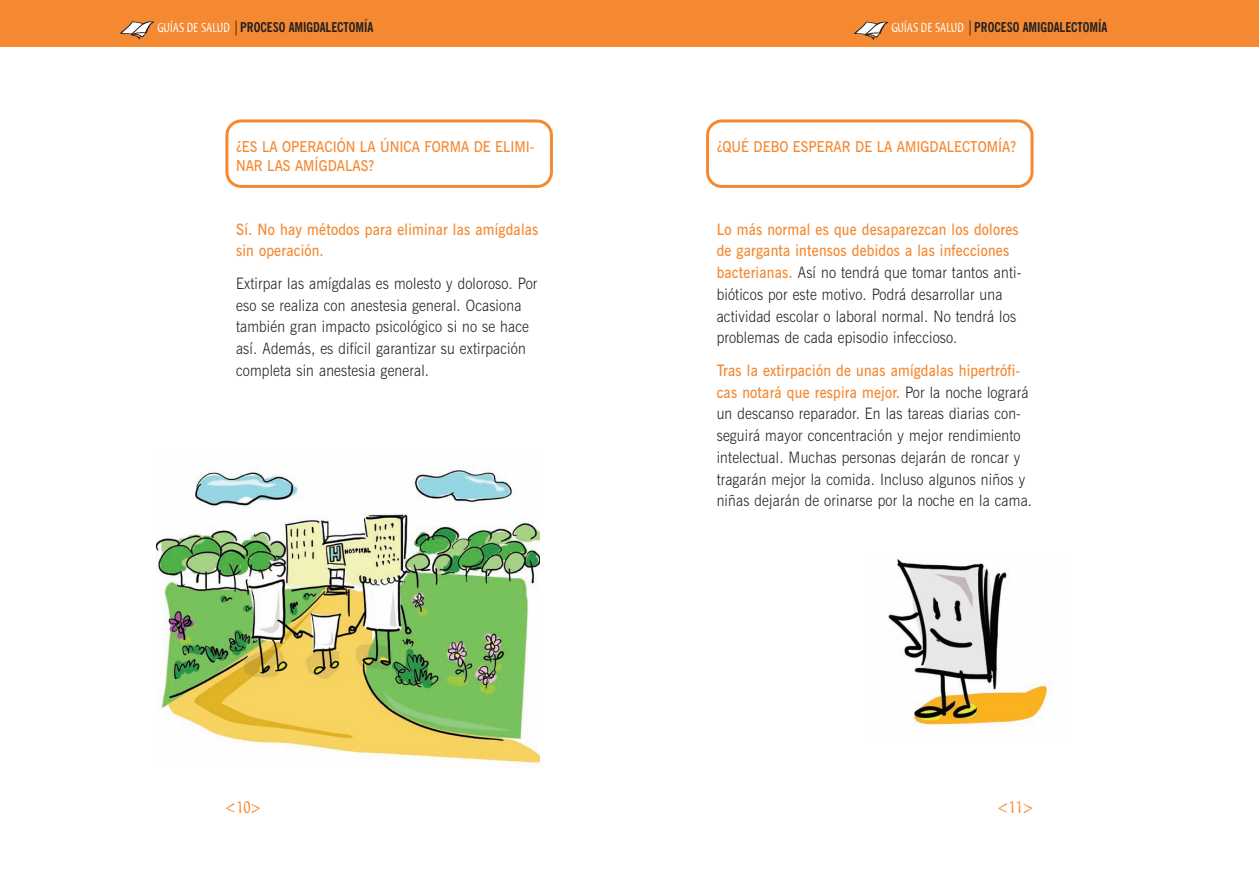
<style>
.page{position:relative;width:1259px;height:893px;background:#fff}
.page>*{position:absolute;margin:0;border:0;box-sizing:border-box;transform-origin:0 0}
.t1{font:18px "Myriad Tilt";color:#f58932}
.t2{font:300 15.75px/21.8px "News Gothic BT";letter-spacing:.015em;color:#231f20;scale:.9 1}
.t3{font:600 15.75px/21.8px "News Gothic BT";letter-spacing:.015em;color:#f58932;scale:.9 1}
.t4{font:600 15px/19.5px "News Gothic BT";color:#f58932;scale:.9 1}
.t5{font:700 condensed 13.5px "News Gothic BT";color:#231f20}
.s1{font-family:"Myriad Tilt";font-weight:400;font-stretch:normal;color:#fff}
.s2{font-weight:400;font-size:15px}
.s3{font-weight:600;color:#f58932}
</style>
<div class="page">
<div style="left:628px;top:0;width:631px;height:46px;background:#f58932"></div>
<svg style="left:854px;top:21px;width:34px;height:19px"></svg>
<div style="left:0;top:0;width:629px;height:46px;background:#f58932"></div>
<svg style="left:120px;top:21px;width:34px;height:18px"></svg>
<svg style="left:225px;top:119px;width:328px;height:69px"></svg>
<svg style="left:706px;top:119px;width:327px;height:69px"></svg>
<img style="left:888px;top:559px;width:163px;height:167px">
<img style="left:156px;top:470px;width:383px;height:293px">
<p class="t5" style="left:157px;top:22px;width:217px"><span class="s1">GUÍAS DE SALUD</span> <span class="s2">|</span>PROCESO AMIGDALECTOMÍA</p>
<p class="t5" style="left:891px;top:22px;width:217px"><span class="s1">GUÍAS DE SALUD</span> <span class="s2">|</span>PROCESO AMIGDALECTOMÍA</p>
<p class="t4" style="left:236px;top:138px;width:333px">¿ES LA OPERACIÓN LA ÚNICA FORMA DE ELIMI-<br>NAR LAS AMÍGDALAS?</p>
<p class="t4" style="left:716px;top:138px;width:334px">¿QUÉ DEBO ESPERAR DE LA AMIGDALECTOMÍA?</p>
<p class="t3" style="left:236px;top:220px;width:337px">Sí. No hay métodos para eliminar las amígdalas sin operación.</p>
<p class="t2" style="left:236px;top:274px;width:336px">Extirpar las amígdalas es molesto y doloroso. Por eso se realiza con anestesia general. Ocasiona también gran impacto psicológico si no se hace así. Además, es difícil garantizar su extirpación completa sin anestesia general.</p>
<p class="t2" style="left:716px;top:220px;width:340px"><span class="s3">Lo más normal es que desaparezcan los dolores de garganta intensos debidos a las infecciones bacterianas.</span> Así no tendrá que tomar tantos anti&shy;bióticos por este motivo. Podrá desarrollar una actividad escolar o laboral normal. No tendrá los problemas de cada episodio infeccioso.</p>
<p class="t2" style="left:716px;top:361px;width:352px"><span class="s3">Tras la extirpación de unas amígdalas hipertrófi&shy;cas notará que respira mejor.</span> Por la noche logrará un descanso reparador. En las tareas diarias con&shy;seguirá mayor concentración y mejor rendimiento intelectual. Muchas personas dejarán de roncar y tragarán mejor la comida. Incluso algunos niños y niñas dejarán de orinarse por la noche en la cama.</p>
<p class="t1" style="left:225px;top:801px;width:37px">&lt;10&gt;</p>
<p class="t1" style="left:997px;top:801px;width:37px">&lt;11&gt;</p>
</div>
